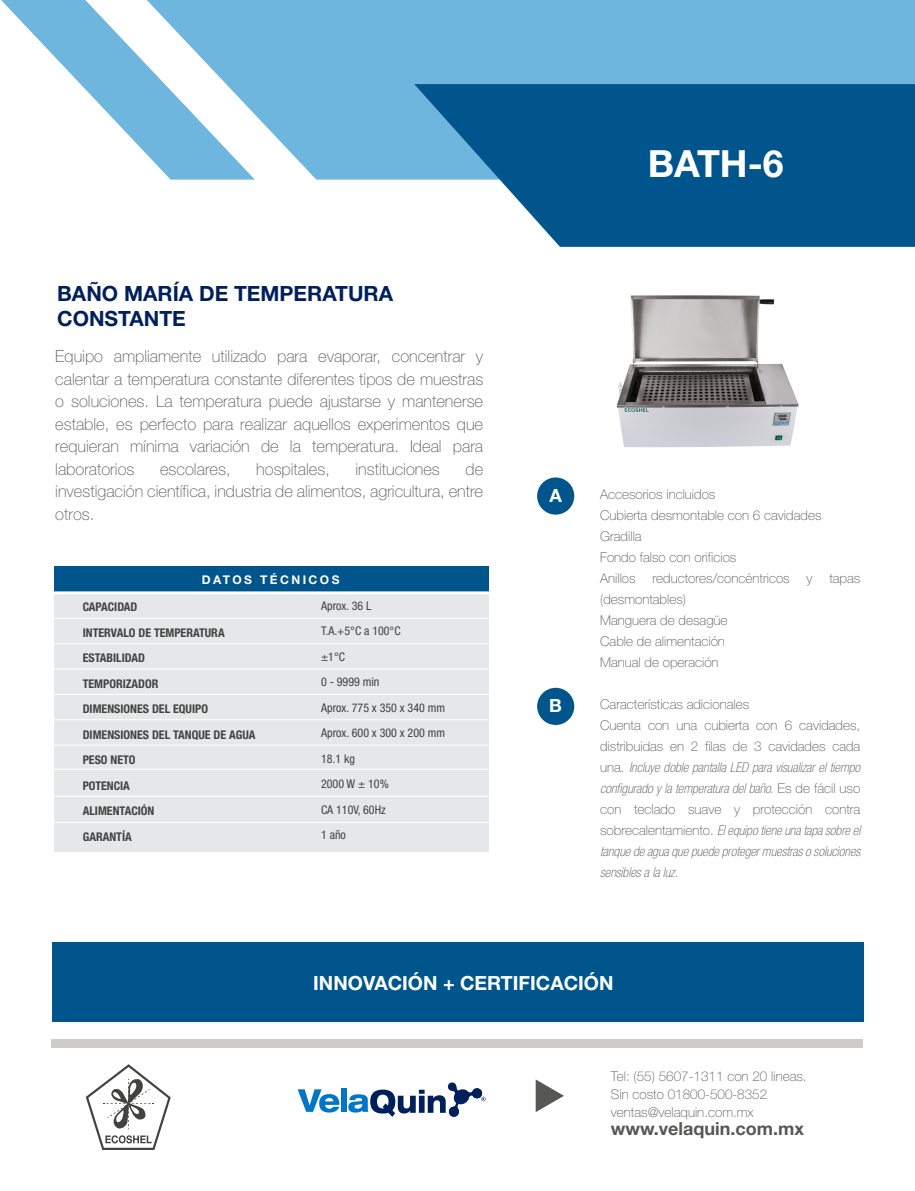
<style>
.page{position:relative;width:915px;height:1191px;background:#fff}
.page>*{position:absolute;margin:0;border:0;box-sizing:border-box;transform-origin:0 0}
.t1{font:700 37.5px "Helvetica Neue LT Std";color:#fff}
.t2{font:700 21px/25.2px "Helvetica Neue LT Std";color:#00205b}
.t3{font:700 19.5px "Helvetica Neue LT Std";color:#fff}
.t4{font:700 18.15px "Helvetica Neue LT Std";color:#fff}
.t5{font:700 18px "Helvetica Neue LT Std";color:#575756}
.t6{font:100 16.5px/22.5px "Helvetica Neue";color:#575756;text-align:justify}
.t7{font:100 13.5px/21px "Helvetica Neue";color:#575756}
.t8{font:italic 100 condensed 13.5px/21px "Helvetica Neue LT Std";color:#575756}
.t9{font:700 condensed 12px/25.5px "Helvetica Neue LT Std";color:#424241}
.t10{font:condensed 12px/25.5px "Helvetica Neue LT Std";color:#424241}
.t11{font:700 12px "Helvetica Neue LT Std";letter-spacing:.2em;color:#fff}
.s1{font-family:"Helvetica Neue";font-style:normal;font-stretch:normal}
</style>
<div class="page">
<img style="left:616px;top:295px;width:183px;height:153px">
<div style="left:255px;top:0;width:660px;height:180px;background:#6eb6de"></div>
<svg style="left:1px;top:0;width:254px;height:180px"></svg>
<div style="left:52px;top:1039px;width:811px;height:8px;background:#cdcccb"></div>
<div style="left:52px;top:942px;width:812px;height:79px;background:#00568c"></div>
<svg style="left:298px;top:1089px;width:41px;height:23px"></svg>
<div style="left:341px;top:1088px;width:6px;height:23px;background:#0076c8"></div>
<svg style="left:348px;top:1082px;width:138px;height:35px"></svg>
<svg style="left:414px;top:84px;width:501px;height:163px;background:#1e6b9b"></svg>
<div style="left:537px;top:477px;width:37px;height:37px;background:#00568c;border-radius:50%"></div>
<div style="left:537px;top:688px;width:37px;height:37px;background:#00568c;border-radius:50%"></div>
<svg style="left:536px;top:1079px;width:28px;height:33px"></svg>
<svg style="left:86px;top:1064px;width:85px;height:86px"></svg>
<div style="left:54px;top:566px;width:435px;height:285px;background:#e6e7e8"></div>
<div style="left:54px;top:566px;width:435px;height:27px;background:#00568c"></div>
<hr style="left:52px;top:617px;width:438px;height:2px;background:#fff">
<hr style="left:52px;top:643px;width:438px;height:1px;background:#fff">
<hr style="left:52px;top:668px;width:438px;height:1px;background:#fff">
<hr style="left:52px;top:694px;width:438px;height:1px;background:#fff">
<hr style="left:52px;top:719px;width:438px;height:1px;background:#fff">
<hr style="left:52px;top:744px;width:438px;height:1px;background:#fff">
<hr style="left:52px;top:768px;width:438px;height:2px;background:#fff">
<hr style="left:52px;top:795px;width:438px;height:2px;background:#fff">
<hr style="left:52px;top:821px;width:438px;height:2px;background:#fff">
<hr style="left:52px;top:591px;width:438px;height:3px;background:#fff">
<h2 class="t2" style="left:57px;top:280px;width:337px">BAÑO MARÍA DE TEMPERATURA<br>CONSTANTE</h2>
<p class="t6" style="left:55px;top:345px;width:429px">Equipo ampliamente utilizado para evaporar, concentrar y calentar a temperatura constante diferentes tipos de muestras o soluciones. La temperatura puede ajustarse y mantenerse estable, es perfecto para realizar aquellos experimentos que requieran mínima variación de la temperatura. Ideal para laboratorios</p>
<p class="t6" style="left:55px;top:457px;width:429px;text-indent:410px">de investigación científica, industria de alimentos, agricultura, entre otros.</p>
<p class="t6" style="left:160px;top:457px;width:72px">escolares,</p>
<p class="t6" style="left:256px;top:457px;width:75px">hospitales,</p>
<p class="t6" style="left:356px;top:457px;width:86px">instituciones</p>
<p class="t11" style="left:202px;top:572px;width:139px">DATOS TÉCNICOS</p>
<p class="t9" style="left:83px;top:594px;width:174px">CAPACIDAD<br>INTERVALO DE TEMPERATURA<br>ESTABILIDAD<br>TEMPORIZADOR<br>DIMENSIONES DEL EQUIPO<br>DIMENSIONES DEL TANQUE DE AGUA<br>PESO NETO<br>POTENCIA<br>ALIMENTACIÓN<br>GARANTÍA</p>
<p class="t10" style="left:321px;top:593px;width:126px">Aprox. 36 L<br>T.A.+5°C a 100°C<br>±1°C<br>0 - 9999 min<br>Aprox. 775 x 350 x 340 mm<br>Aprox. 600 x 300 x 200 mm<br>18.1 kg<br>2000 W ± 10%<br>CA 110V, 60Hz<br>1 año</p>
<h1 class="t1" style="left:648px;top:140px;width:138px">BATH-6</h1>
<h3 class="t4" style="left:549px;top:484px;width:14px">A</h3>
<h3 class="t4" style="left:549px;top:694px;width:14px">B</h3>
<p class="t7" style="left:600px;top:483px;width:262px">Accesorios incluidos<br>Cubierta desmontable con 6 cavidades<br>Gradilla<br>Fondo falso con orificios<br>Anillos reductores/concéntricos y tapas (desmontables)<br>Manguera de desagüe<br>Cable de alimentación<br>Manual de operación</p>
<p class="t7" style="left:600px;top:693px;width:262px">Características adicionales<br>Cuenta con una cubierta con 6 cavidades, distribuidas en 2 filas de 3 cavidades cada</p>
<p class="t8" style="left:600px;top:757px;width:262px"><span class="s1">una.</span> Incluye doble pantalla LED para visualizar el tiempo configurado y la temperatura del baño. <span class="s1">Es de fácil uso</span></p>
<p class="t7" style="left:600px;top:798px;width:262px">con teclado suave y protección contra</p>
<p class="t8" style="left:600px;top:820px;width:262px;text-align:justify"><span class="s1">sobrecalentamiento.</span> El equipo tiene una tapa sobre el tanque de agua que puede proteger muestras o soluciones sensibles a la luz.</p>
<h3 class="t3" style="left:313px;top:971px;width:302px">INNOVACIÓN + CERTIFICACIÓN</h3>
<p class="t7" style="left:611px;top:1067px;width:197px;line-height:18px">Tel: (55) 5607-1311 con 20 lineas.<br>Sin costo 01800-500-8352 ventas@velaquin.com.mx</p>
<h3 class="t5" style="left:611px;top:1117px;width:195px">www.velaquin.com.mx</h3>
</div>
